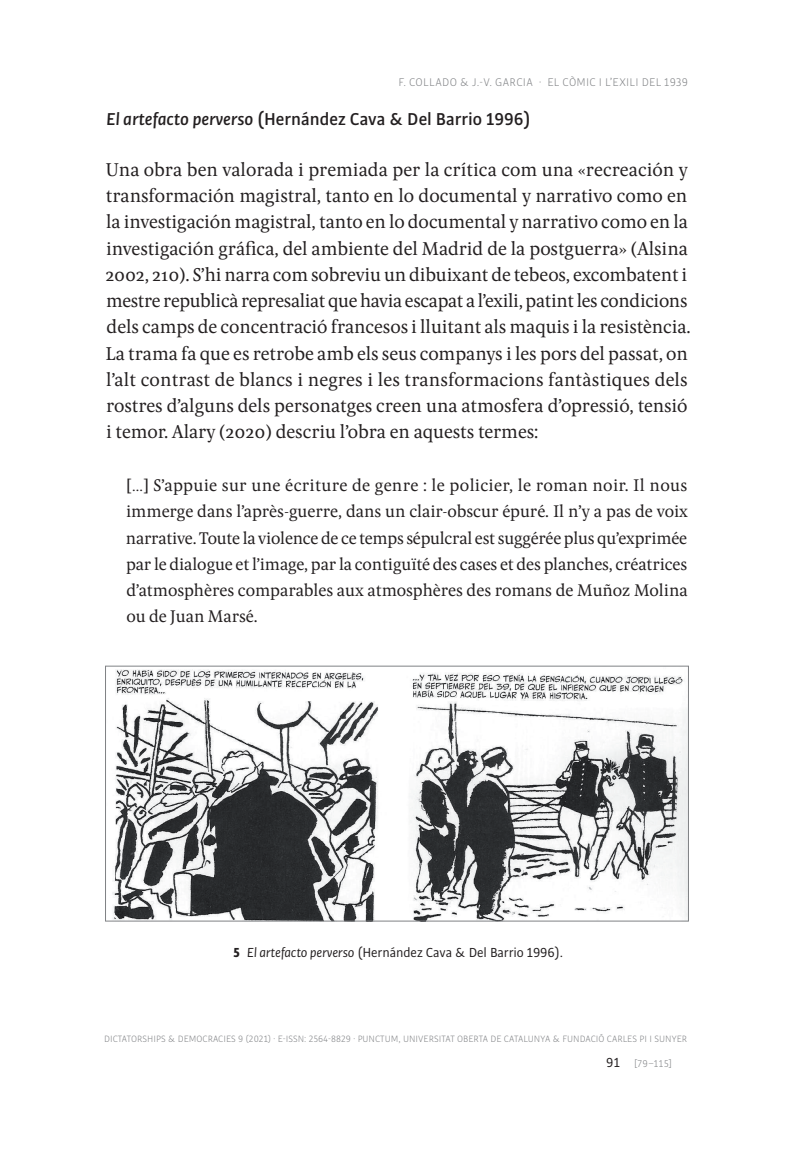
<style>
.page{position:relative;width:794px;height:1166px;background:#fff}
.page>*{position:absolute;margin:0;border:0;box-sizing:border-box;transform-origin:0 0}
.TEXT_1r{font:19.25px/26.2px "Pona";letter-spacing:-.005em;color:#231f20}
.Subtitols_1_1{font:500 18.38px "Bulo";color:#231f20}
.Cita{font:17.5px/26.2px "Pona";letter-spacing:-.005em;color:#231f20;text-align:justify}
.Peus_de_foto{font:14px "Bulo";letter-spacing:-.005em;color:#231f20}
.t1{font:300 11.9px "Bulo";letter-spacing:.025em;color:#808285}
.t2{font:300 10.5px "Bulo";color:#808285}
.t3{font:300 9.8px "Bulo";color:#808285}
.s1{font-style:italic}
.s2{font-weight:700}
.s3{font-weight:400;font-size:14px;color:#231f20}
</style>
<div class="page">
<img style="left:112px;top:669px;width:574px;height:250px">
<div style="left:105px;top:666px;width:583px;height:255px;border:1px solid #808285"></div>
<p class="t1" style="left:398px;top:75px;width:291px">F. COLLADO &amp; J.-V. GARCIA · EL CÒMIC I L’EXILI DEL 1939</p>
<p class="Subtitols_1_1" style="left:106px;top:107px;width:426px"><span class="s1">El artefacto perverso</span> (Hernández Cava &amp; Del Barrio 1996)</p>
<p class="TEXT_1r" style="left:105px;top:157px;width:587px">Una obra ben valorada i premiada per la crítica com una «recreación y transformación magistral, tanto en lo documental y narrativo como en la investigación magistral, tanto en lo documental y narrativo como en la investigación gráfica, del ambiente del Madrid de la postguerra» (Alsina 2002, 210). S’hi narra com sobreviu un dibuixant de tebeos, excombatent i mestre republicà represaliat que havia escapat a l’exili, patint les condicions dels camps de concentració francesos i lluitant als maquis i la resistència.<br>La trama fa que es retrobe amb els seus companys i les pors del passat, on l’alt contrast de blancs i negres i les transformacions fantàstiques dels rostres d’alguns dels personatges creen una atmosfera d’opressió, tensió i temor. Alary (2020) descriu l’obra en aquests termes:</p>
<p class="Cita" style="left:126px;top:473px;width:563px">[…] S’appuie sur une écriture de genre : le policier, le roman noir. Il nous immerge dans l’après-guerre, dans un clair-obscur épuré. Il n’y a pas de voix narrative. Toute la violence de ce temps sépulcral est suggérée plus qu’exprimée par le dialogue et l’image, par la contiguïté des cases et des planches, créatrices d’atmosphères comparables aux atmosphères des romans de Muñoz Molina ou de Juan Marsé.</p>
<p class="Peus_de_foto" style="left:233px;top:943px;width:331px"><span class="s2">5</span> <span class="s1">El artefacto perverso</span> (Hernández Cava &amp; Del Barrio 1996).</p>
<p class="t3" style="left:104px;top:1032px;width:584px">DICTATORSHIPS &amp; DEMOCRACIES 9 (2021) · E-ISSN: 2564-8829 · PUNCTUM, UNIVERSITAT OBERTA DE CATALUNYA &amp; FUNDACIÓ CARLES PI I SUNYER</p>
<p class="t2" style="left:606px;top:1057px;width:67px"><span class="s3">91</span> [79–115]</p>
</div>
